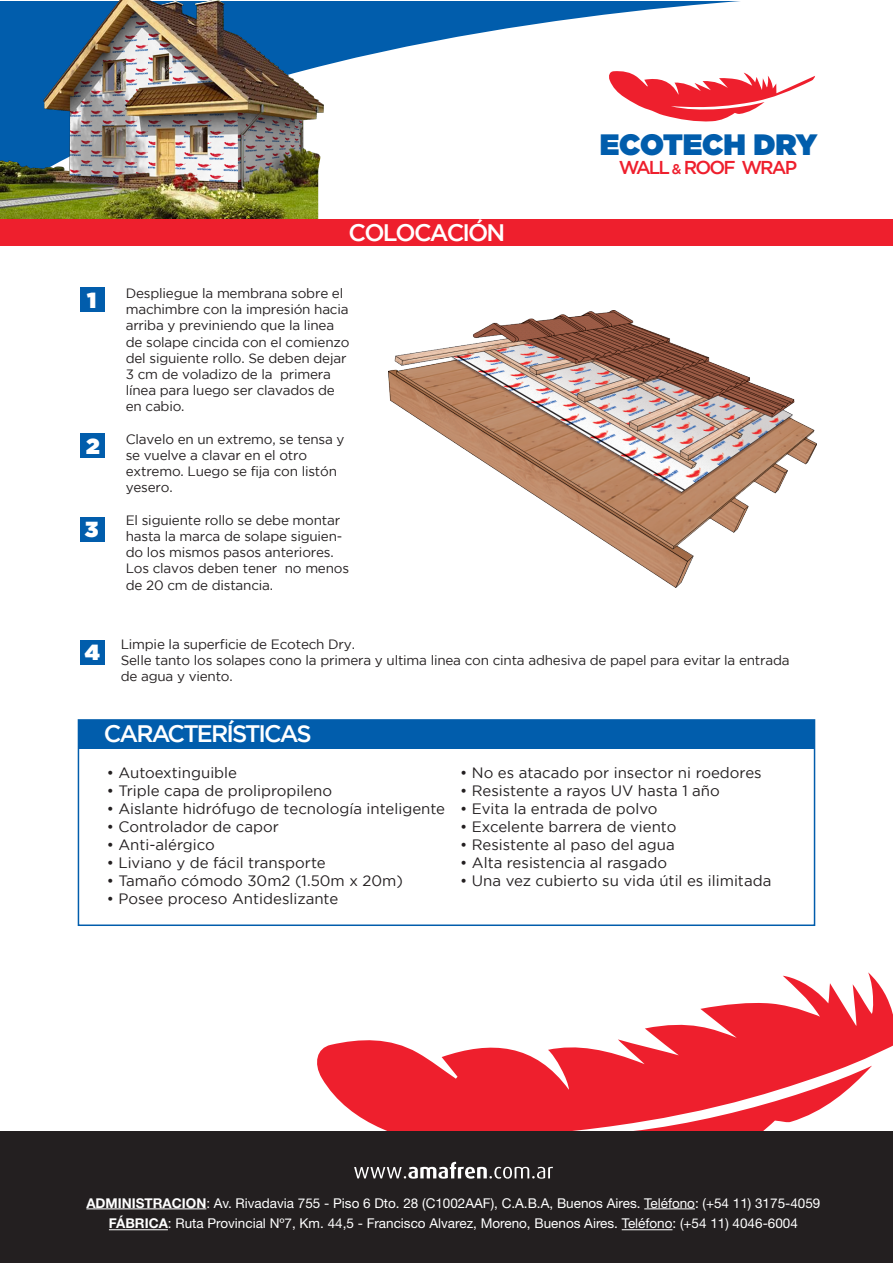
<style>
.page{position:relative;width:893px;height:1263px;background:#fff}
.page>*{position:absolute;margin:0;border:0;box-sizing:border-box;transform-origin:0 0}
.t1{font:900 29.4px "Gotham";letter-spacing:-.01em;color:#015dac}
.t2{font:500 23.85px "Gotham";letter-spacing:-.08em;color:#fff}
.t3{font:900 21.75px "Gotham";color:#fff}
.t4{font:500 18.6px "Gotham";letter-spacing:-.1em;color:#ee1f2d}
.t5{font:15px "Gotham";color:#231f20}
.t6{font:13.5px/16.2px "Gotham";letter-spacing:-.015em;color:#231f20}
.t7{font:13.5px/20.9px "Helvetica Neue LT Std";color:#fff;text-align:center}
.s1{font-size:13.95px}
.s2{font-weight:700}
</style>
<div class="page">
<div style="left:78px;top:720px;width:736px;height:28px;background:#015dac"></div>
<div style="left:78px;top:719px;width:737px;height:207px;border:2px solid #015dac"></div>
<svg style="left:80px;top:1px;width:737px;height:457px"></svg>
<svg style="left:317px;top:972px;width:576px;height:159px;fill:#ee1f2d"></svg>
<svg style="left:608px;top:71px;width:207px;height:51px"></svg>
<div style="left:80px;top:288px;width:24px;height:24px;background:#015dac"></div>
<div style="left:80px;top:518px;width:24px;height:24px;background:#015dac"></div>
<div style="left:80px;top:640px;width:24px;height:24px;background:#015dac"></div>
<div style="left:80px;top:434px;width:24px;height:24px;background:#015dac"></div>
<div style="left:0;top:1131px;width:893px;height:132px;background:#231f20"></div>
<svg style="left:354px;top:1162px;width:199px;height:17px"></svg>
<hr style="left:86px;top:1208px;width:120px;height:1px;background:#fff">
<hr style="left:644px;top:1208px;width:51px;height:1px;background:#fff">
<hr style="left:109px;top:1229px;width:59px;height:1px;background:#fff">
<hr style="left:622px;top:1229px;width:50px;height:1px;background:#fff">
<img style="left:389px;top:311px;width:427px;height:277px">
<img style="left:0;top:0;width:359px;height:219px">
<svg style="left:306px;top:153px;width:110px;height:66px"></svg>
<div style="left:0;top:219px;width:893px;height:27px;background:#ee1f2d"></div>
<h1 class="t1" style="left:600px;top:124px;width:219px">ECOTECH DRY</h1>
<h3 class="t3" style="left:87px;top:284px;width:11px">1</h3>
<h3 class="t3" style="left:86px;top:430px;width:15px">2</h3>
<h3 class="t3" style="left:85px;top:514px;width:15px">3</h3>
<h2 class="t2" style="left:349px;top:219px;width:158px">COLOCACIÓN</h2>
<p class="t6" style="left:126px;top:285px;width:225px">Despliegue la membrana sobre el machimbre con la impresión hacia arriba y previniendo que la linea de solape cincida con el comienzo del siguiente rollo. Se deben dejar<br>3 cm de voladizo de la primera línea para luego ser clavados de en cabio.</p>
<p class="t6" style="left:126px;top:431px;width:220px">Clavelo en un extremo, se tensa y se vuelve a clavar en el otro extremo. Luego se fija con listón yesero.</p>
<p class="t6" style="left:126px;top:512px;width:225px">El siguiente rollo se debe montar hasta la marca de solape siguien&shy;do los mismos pasos anteriores.<br>Los clavos deben tener no menos de 20 cm de distancia.</p>
<h3 class="t4" style="left:619px;top:157px;width:180px">WALL <span class="s1">&amp;</span> ROOF WRAP</h3>
<h3 class="t3" style="left:85px;top:636px;width:17px">4</h3>
<p class="t6" style="left:121px;top:636px;width:670px">Limpie la superficie de Ecotech Dry.<br>Selle tanto los solapes cono la primera y ultima linea con cinta adhesiva de papel para evitar la entrada de agua y viento.</p>
<h2 class="t2" style="left:104px;top:720px;width:210px">CARACTERÍSTICAS</h2>
<p class="t5" style="left:107px;top:764px;width:132px">• Autoextinguible</p>
<p class="t5" style="left:107px;top:782px;width:227px">• Triple capa de prolipropileno</p>
<p class="t5" style="left:107px;top:800px;width:340px">• Aislante hidrófugo de tecnología inteligente</p>
<p class="t5" style="left:107px;top:818px;width:174px">• Controlador de capor</p>
<p class="t5" style="left:107px;top:836px;width:110px">• Anti-alérgico</p>
<p class="t5" style="left:107px;top:854px;width:220px">• Liviano y de fácil transporte</p>
<p class="t5" style="left:107px;top:872px;width:298px">• Tamaño cómodo 30m2 (1.50m x 20m)</p>
<p class="t5" style="left:107px;top:890px;width:233px">• Posee proceso Antideslizante</p>
<p class="t5" style="left:460px;top:764px;width:303px">• No es atacado por insector ni roedores</p>
<p class="t5" style="left:460px;top:782px;width:261px">• Resistente a rayos UV hasta 1 año</p>
<p class="t5" style="left:460px;top:800px;width:199px">• Evita la entrada de polvo</p>
<p class="t5" style="left:460px;top:818px;width:218px">• Excelente barrera de viento</p>
<p class="t5" style="left:460px;top:836px;width:216px">• Resistente al paso del agua</p>
<p class="t5" style="left:460px;top:854px;width:209px">• Alta resistencia al rasgado</p>
<p class="t5" style="left:460px;top:872px;width:313px">• Una vez cubierto su vida útil es ilimitada</p>
<p class="t7" style="left:86px;top:1192px;width:735px"><span class="s2">ADMINISTRACION</span>: Av. Rivadavia 755 - Piso 6 Dto. 28 (C1002AAF), C.A.B.A, Buenos Aires. Teléfono: (+54 11) 3175-4059<br><span class="s2">FÁBRICA</span>: Ruta Provincial Nº7, Km. 44,5 - Francisco Alvarez, Moreno, Buenos Aires. Teléfono: (+54 11) 4046-6004</p>
</div>
